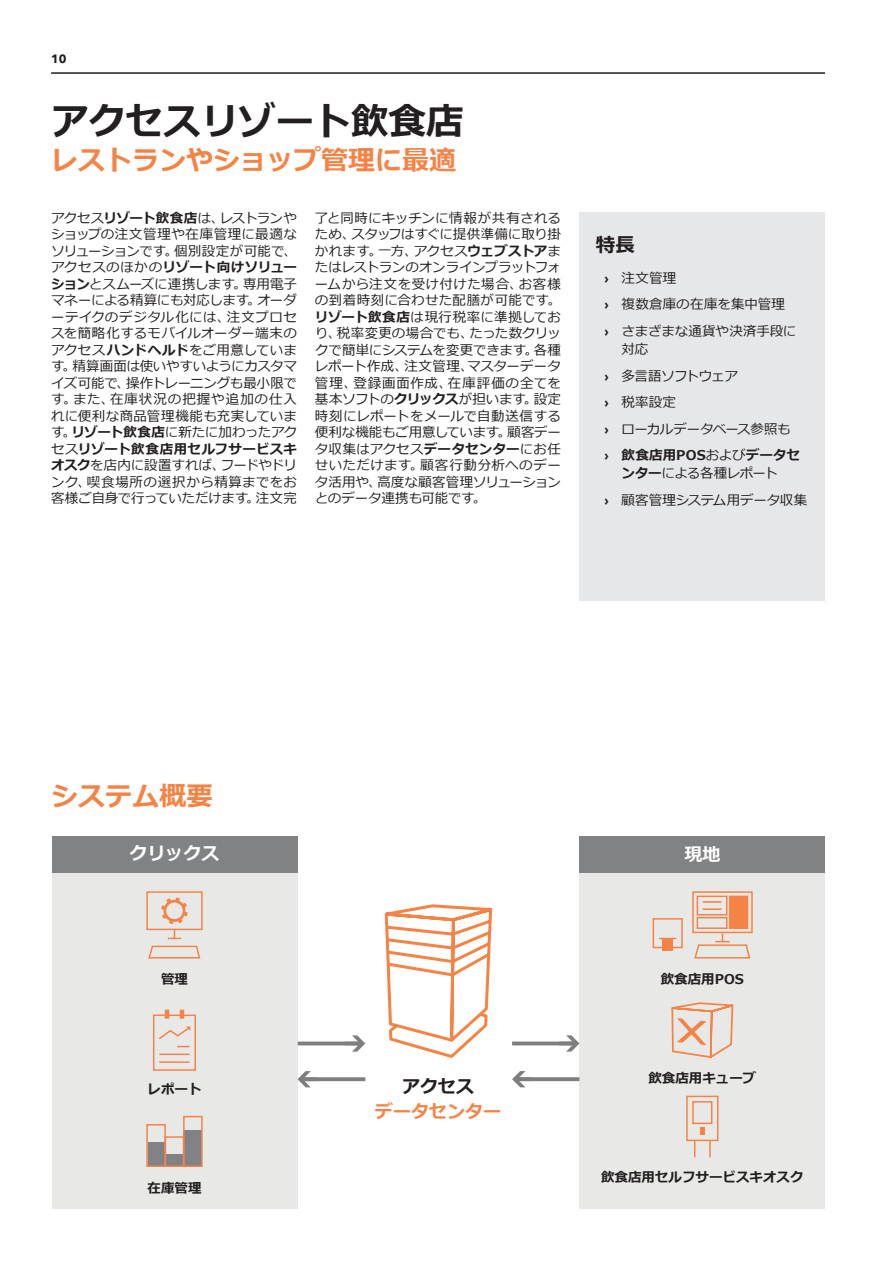
<style>
.page{position:relative;width:893px;height:1263px;background:#fff}
.page>*{position:absolute;margin:0;border:0;box-sizing:border-box;transform-origin:0 0}
.t1{font:700 37.5px "Meiryo";color:#231f20}
.t2{font:700 27px "Meiryo";color:#f58345}
.t3{font:700 19.5px "Meiryo";color:#231f20}
.t4{font:700 18px "Meiryo";color:#fff}
.t5{font:700 18px "Meiryo";color:#f58345}
.t6{font:700 18px "Meiryo";color:#231f20}
.t7{font:13.5px/16.5px "Meiryo";letter-spacing:-.005em;color:#231f20;text-align:justify}
.t8{font:13.5px/26.5px "Meiryo";letter-spacing:-.025em;color:#231f20}
.t9{font:700 13.5px "Meiryo";color:#231f20}
.t10{font:700 12px "Avenir Next Cyr";color:#231f20}
.s1{font-weight:700}
.s2{font-family:"Avenir Next Cyr";font-weight:700}
</style>
<div class="page">
<hr style="left:51px;top:72px;width:774px;height:2px;background:#231f20">
<div style="left:579px;top:212px;width:246px;height:388px;background:#e6e7e9"></div>
<div style="left:579px;top:862px;width:246px;height:347px;background:#e8e9e7"></div>
<div style="left:52px;top:862px;width:245px;height:347px;background:#e8e9e7"></div>
<div style="left:52px;top:836px;width:245px;height:37px;background:#818283"></div>
<div style="left:579px;top:836px;width:246px;height:37px;background:#818283"></div>
<svg style="left:153px;top:1010px;width:43px;height:61px"></svg>
<svg style="left:146px;top:891px;width:57px;height:68px"></svg>
<div style="left:686px;top:1096px;width:32px;height:45px;border:2px solid #f58345"></div>
<div style="left:692px;top:1101px;width:20px;height:23px;border:2px solid #f58345"></div>
<svg style="left:694px;top:1141px;width:1px;height:16px"></svg>
<svg style="left:709px;top:1141px;width:2px;height:16px"></svg>
<svg style="left:700px;top:1127px;width:4px;height:8px"></svg>
<svg style="left:146px;top:1115px;width:57px;height:52px"></svg>
<svg style="left:512px;top:1041px;width:47px;height:4px"></svg>
<svg style="left:532px;top:1077px;width:47px;height:4px"></svg>
<svg style="left:559px;top:1035px;width:20px;height:16px"></svg>
<svg style="left:512px;top:1071px;width:20px;height:16px"></svg>
<svg style="left:298px;top:1041px;width:47px;height:4px"></svg>
<svg style="left:318px;top:1077px;width:47px;height:4px"></svg>
<svg style="left:345px;top:1035px;width:20px;height:17px"></svg>
<svg style="left:297px;top:1071px;width:21px;height:16px"></svg>
<svg style="left:384px;top:904px;width:109px;height:154px"></svg>
<div style="left:653px;top:918px;width:30px;height:30px;border:2px solid #f58345"></div>
<div style="left:692px;top:891px;width:61px;height:42px;border:2px solid #f58345"></div>
<div style="left:662px;top:938px;width:11px;height:13px;background:#f58345"></div>
<svg style="left:693px;top:933px;width:58px;height:26px"></svg>
<div style="left:697px;top:896px;width:30px;height:19px;border:2px solid #f58345"></div>
<div style="left:729px;top:896px;width:19px;height:33px;background:#f58345"></div>
<svg style="left:703px;top:901px;width:18px;height:9px"></svg>
<div style="left:697px;top:917px;width:30px;height:12px;border:2px solid #f58345"></div>
<svg style="left:671px;top:1002px;width:62px;height:56px"></svg>
<p class="t10" style="left:51px;top:52px;width:17px">10</p>
<h1 class="t1" style="left:51px;top:95px;width:414px">アクセスリゾート飲食店</h1>
<h2 class="t2" style="left:51px;top:141px;width:406px">レストランやショップ管理に最適</h2>
<p class="t7" style="left:51px;top:210px;width:247px">アクセス<span class="s1">リゾート飲食店</span>は、レストランやショップの注文管理や在庫管理に最適なソリューションです。個別設定が可能で、アクセスのほかの<span class="s1">リゾート向けソリューション</span>とスムーズに連携します。専用電子マネーによる精算にも対応します。オーダーテイクのデジタル化には、注文プロセスを簡略化するモバイルオーダー端末のアクセス<span class="s1">ハンドヘルド</span>をご用意しています。精算画面は使いやすいようにカスタマイズ可能で、操作トレーニングも最小限です。また、在庫状況の把握や追加の仕入れに便利な商品管理機能も充実しています。<span class="s1">リゾート飲食店</span>に新たに加わったアクセス<span class="s1">リゾート飲食店用セルフサービスキオスク</span>を店内に設置すれば、フードやドリンク、喫食場所の選択から精算までをお客様ご自身で行っていただけます。注文完</p>
<p class="t7" style="left:315px;top:210px;width:247px">了と同時にキッチンに情報が共有されるため、スタッフはすぐに提供準備に取り掛かれます。一方、アクセス<span class="s1">ウェブストア</span>またはレストランのオンラインプラットフォームから注文を受け付けた場合、お客様の到着時刻に合わせた配膳が可能です。<span class="s1">リゾート飲食店</span>は現行税率に準拠しており、税率変更の場合でも、たった数クリックで簡単にシステムを変更できます。各種レポート作成、注文管理、マスターデータ管理、登録画面作成、在庫評価の全てを基本ソフトの<span class="s1">クリックス</span>が担います。設定時刻にレポートをメールで自動送信する便利な機能もご用意しています。顧客データ収集はアクセス<span class="s1">データセンター</span>にお任せいただけます。顧客行動分析へのデータ活用や、高度な顧客管理ソリューションとのデータ連携も可能です。</p>
<h3 class="t3" style="left:596px;top:231px;width:40px">特長</h3>
<p class="t7" style="left:604px;top:265px;width:193px;line-height:26.5px;text-align:left"><span class="s2">›</span> 注文管理<br><span class="s2">›</span> 複数倉庫の在庫を集中管理<br><span class="s2">›</span> さまざまな通貨や決済手段に</p>
<p class="t8" style="left:604px;top:336px;width:197px;text-indent:17px">対応<br><span class="s2">›</span> 多言語ソフトウェア<br><span class="s2">›</span> 税率設定<br><span class="s2">›</span> ローカルデータベース参照も<br><span class="s2">›</span> <span class="s1">飲食店用POS</span>および<span class="s1">データセ</span></p>
<p class="t7" style="left:604px;top:460px;width:204px;line-height:26.5px;text-indent:17px"><span class="s1">ンター</span>による各種レポート<br><span class="s2">›</span> 顧客管理システム用データ収集</p>
<h2 class="t2" style="left:51px;top:777px;width:164px">システム概要</h2>
<h3 class="t4" style="left:129px;top:841px;width:91px">クリックス</h3>
<h3 class="t4" style="left:684px;top:841px;width:37px">現地</h3>
<p class="t9" style="left:161px;top:970px;width:28px">管理</p>
<p class="t9" style="left:147px;top:1080px;width:55px">レポート</p>
<p class="t9" style="left:147px;top:1179px;width:55px">在庫管理</p>
<h3 class="t6" style="left:402px;top:1074px;width:73px">アクセス</h3>
<h3 class="t5" style="left:375px;top:1099px;width:127px">データセンター</h3>
<p class="t9" style="left:661px;top:970px;width:85px">飲食店用POS</p>
<p class="t9" style="left:648px;top:1069px;width:109px">飲食店用キューブ</p>
<p class="t9" style="left:601px;top:1168px;width:204px">飲食店用セルフサービスキオスク</p>
</div>
